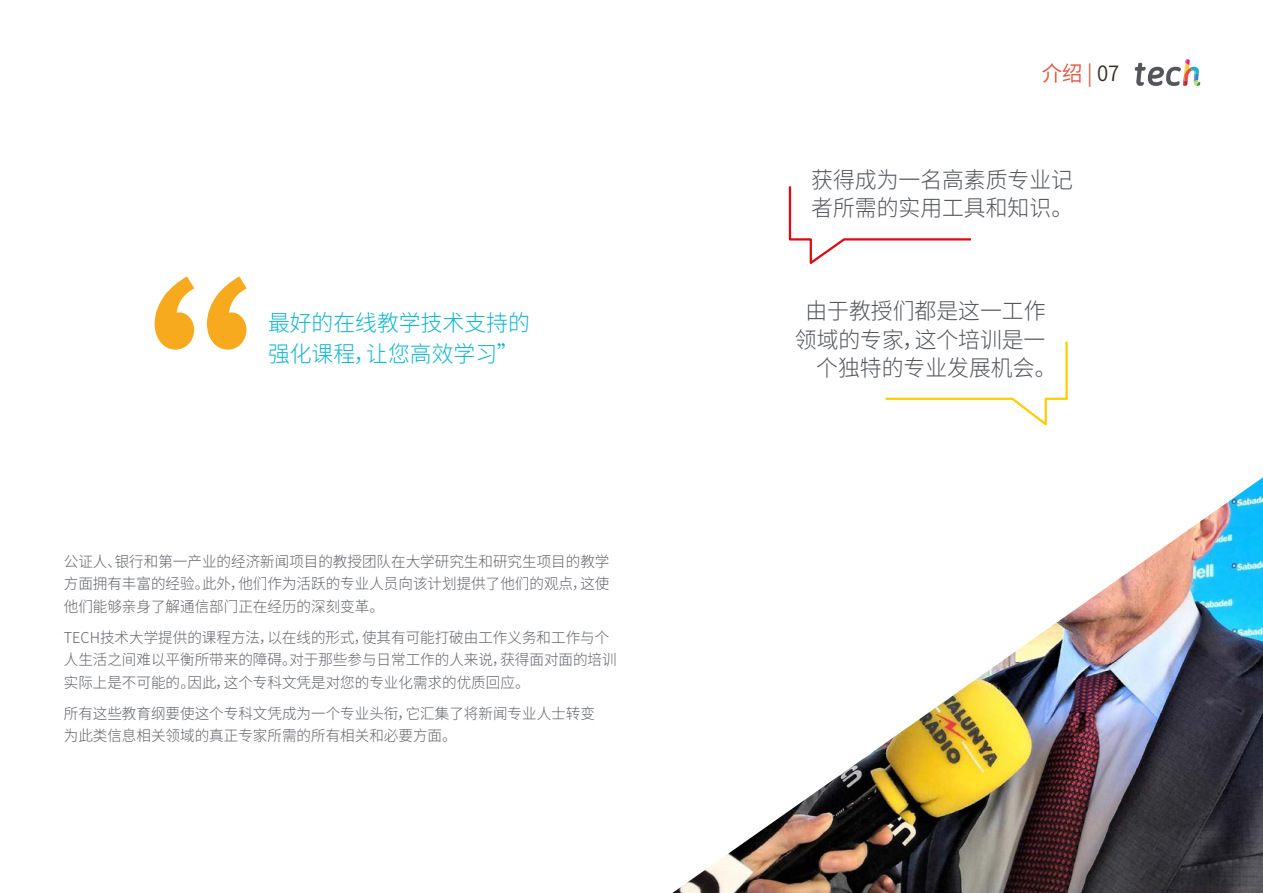
<style>
.page{position:relative;width:1263px;height:893px;background:#fff}
.page>*{position:absolute;margin:0;border:0;box-sizing:border-box;transform-origin:0 0}
.t1{font:300 22.5px/28.5px "Source Han Sans CN";color:#52555b}
.t2{font:300 22.5px/31.5px "Source Han Sans CN";color:#0fb6cf}
.t3{font:21px "Source Han Sans CN";color:#e94d35}
.t4{font:300 15px/22.5px "Source Han Sans CN";color:#61646a}
.s1{color:#312e20}
</style>
<div class="page">
<svg style="left:1135px;top:59px;width:65px;height:27px"></svg>
<img style="left:672px;top:477px;width:591px;height:416px">
<svg style="left:155px;top:276px;width:92px;height:74px"></svg>
<svg style="left:788px;top:186px;width:183px;height:78px"></svg>
<svg style="left:885px;top:341px;width:183px;height:85px"></svg>
<h1 class="t2" style="left:268px;top:307px;width:263px">最好的在线教学技术支持的强化课程，让您高效学习”</h1>
<p class="t4" style="left:64px;top:550px;width:547px;text-align:justify">公证人、银行和第一产业的经济新闻项目的教授团队在大学研究生和研究生项目的教学方面拥有丰富的经验。此外，他们作为活跃的专业人员向该计划提供了他们的观点，这使他们能够亲身了解通信部门正在经历的深刻变革。</p>
<p class="t4" style="left:64px;top:626px;width:554px">TECH技术大学提供的课程方法，以在线的形式，使其有可能打破由工作义务和工作与个人生活之间难以平衡所带来的障碍。对于那些参与日常工作的人来说，获得面对面的培训实际上是不可能的。因此，这个专科文凭是对您的专业化需求的优质回应。</p>
<p class="t4" style="left:64px;top:702px;width:533px">所有这些教育纲要使这个专科文凭成为一个专业头衔，它汇集了将新闻专业人士转变为此类信息相关领域的真正专家所需的所有相关和必要方面。</p>
<h2 class="t3" style="left:1042px;top:61px;width:79px">介绍 | <span class="s1">07</span></h2>
<h1 class="t1" style="left:811px;top:166px;width:264px">获得成为一名高素质专业记者所需的实用工具和知识。</h1>
<h1 class="t1" style="left:805px;top:297px;width:242px">由于教授们都是这一工作</h1>
<h1 class="t1" style="left:795px;top:326px;width:252px">领域的专家，这个培训是一</h1>
<h1 class="t1" style="left:816px;top:354px;width:242px">个独特的专业发展机会。</h1>
</div>
